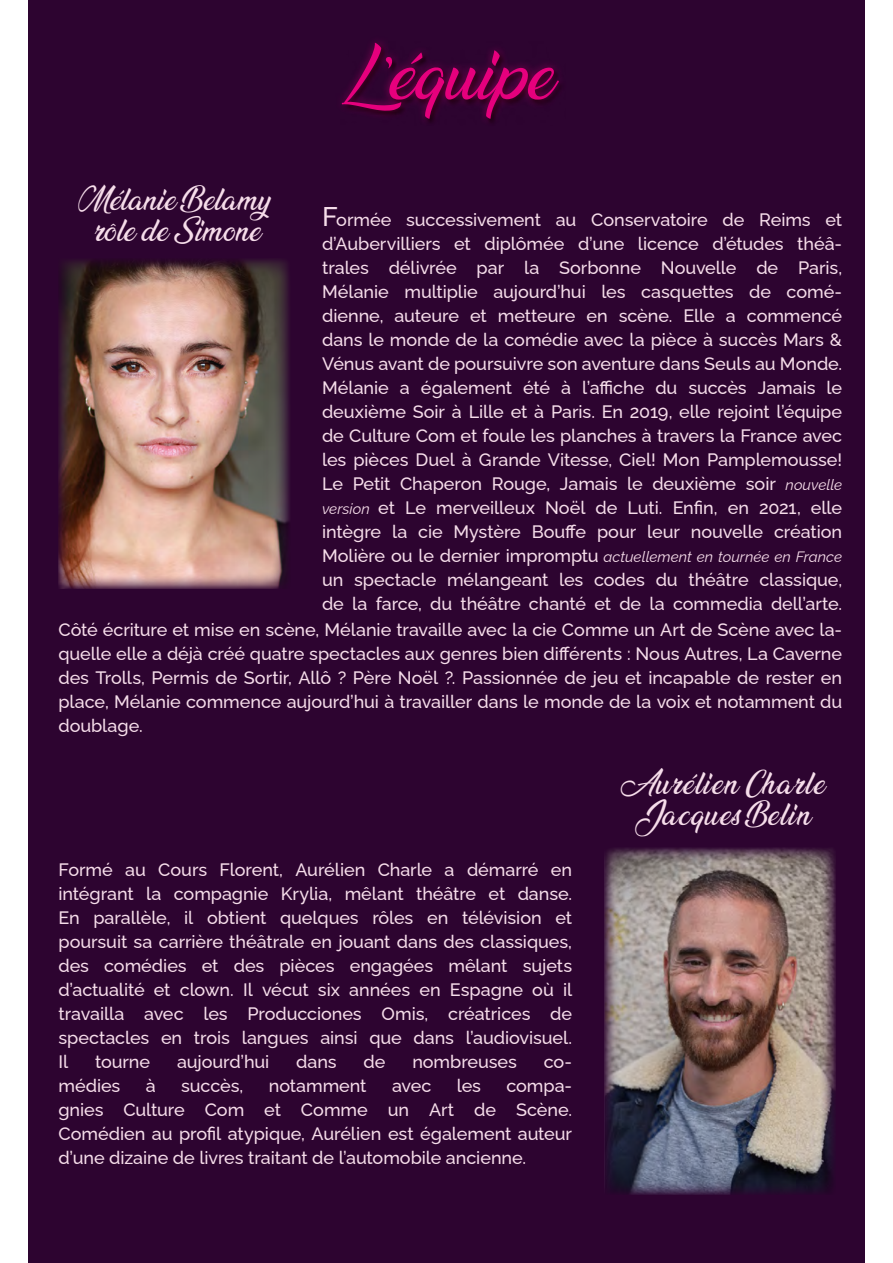
<style>
.page{position:relative;width:893px;height:1263px;background:#fff}
.page>*{position:absolute;margin:0;border:0;box-sizing:border-box;transform-origin:0 0}
.t1{font:63px "Ananda";color:#e6007d}
.t2{font:27px "Ananda";letter-spacing:.045em;color:#f6ddea}
.t3{font:27px "Ananda";color:#f6ddea}
.t4{font:100 18px/24px "Raleway";letter-spacing:-.005em;color:#f6ddea}
.t5{font:italic 100 15px "Raleway";letter-spacing:.005em;color:#f6ddea}
.s1{font-size:27px}
.s2{font-style:italic;font-size:15px}
.s3{font-style:normal;font-size:18px}
</style>
<div class="page">
<div style="left:29px;top:0;width:835px;height:1263px;background:#2d0430"></div>
<img style="left:604px;top:848px;width:232px;height:347px">
<img style="left:58px;top:258px;width:232px;height:331px">
<div style="left:333px;top:34px;width:234px;height:94px;background:#e6007d;opacity:.55"></div>
<p class="t3" style="left:79px;top:185px;width:193px">Mélanie Belamy</p>
<p class="t3" style="left:88px;top:216px;width:175px">,rôle de Simone</p>
<p class="t1" style="left:339px;top:41px;width:216px">L’équipe</p>
<p class="t4" style="left:322px;top:206px;width:522px"><span class="s1">F</span>ormée successivement au Conservatoire de Reims et</p>
<p class="t4" style="left:322px;top:230px;width:522px">d’Aubervilliers et diplômée d’une licence d’études théâ&shy;trales délivrée par la Sorbonne Nouvelle de Paris,</p>
<p class="t4" style="left:322px;top:278px;width:522px;text-align:justify">Mélanie multiplie aujourd’hui les casquettes de comé&shy;dienne, auteure et metteure en scène. Elle a commencé dans le monde de la comédie avec la pièce à succès Mars &amp;</p>
<p class="t4" style="left:322px;top:350px;width:522px">Vénus avant de poursuivre son aventure dans Seuls au Monde.</p>
<p class="t4" style="left:322px;top:374px;width:522px">Mélanie a également été à l’affiche du succès Jamais le</p>
<p class="t4" style="left:322px;top:398px;width:522px;text-align:justify">deuxième Soir à Lille et à Paris. En 2019, elle rejoint l’équipe de Culture Com et foule les planches à travers la France avec les pièces Duel à Grande Vitesse, Ciel! Mon Pamplemousse!<br>Le Petit Chaperon Rouge, Jamais le deuxième soir <span class="s2">nouvelle version</span> et Le merveilleux Noël de Luti. Enfin, en 2021, elle</p>
<p class="t4" style="left:322px;top:518px;width:522px">intègre la cie Mystère Bouffe pour leur nouvelle création</p>
<p class="t5" style="left:322px;top:545px;width:522px"><span class="s3">Molière ou le dernier impromptu</span> actuellement en tournée en France</p>
<p class="t4" style="left:322px;top:566px;width:522px">un spectacle mélangeant les codes du théâtre classique, de la farce, du théâtre chanté et de la commedia dell’arte.</p>
<p class="t4" style="left:58px;top:615px;width:785px;text-align:justify">Côté écriture et mise en scène, Mélanie travaille avec la cie Comme un Art de Scène avec la&shy;quelle elle a déjà créé quatre spectacles aux genres bien différents : Nous Autres, La Caverne des Trolls, Permis de Sortir, Allô ? Père Noël ?. Passionnée de jeu et incapable de rester en place, Mélanie commence aujourd’hui à travailler dans le monde de la voix et notamment du doublage.</p>
<p class="t4" style="left:58px;top:855px;width:515px">Formé au Cours Florent, Aurélien Charle a démarré en</p>
<p class="t4" style="left:58px;top:879px;width:515px">intégrant la compagnie Krylia, mêlant théâtre et danse.</p>
<p class="t4" style="left:58px;top:903px;width:515px">En parallèle, il obtient quelques rôles en télévision et</p>
<p class="t4" style="left:58px;top:927px;width:515px">poursuit sa carrière théâtrale en jouant dans des classiques,</p>
<p class="t4" style="left:58px;top:951px;width:515px">des comédies et des pièces engagées mêlant sujets</p>
<p class="t4" style="left:58px;top:975px;width:515px">d’actualité et clown. Il vécut six années en Espagne où il</p>
<p class="t4" style="left:58px;top:999px;width:515px">travailla avec les Producciones Omis, créatrices de</p>
<p class="t4" style="left:58px;top:1023px;width:515px">spectacles en trois langues ainsi que dans l’audiovisuel.</p>
<p class="t4" style="left:58px;top:1047px;width:11px">Il</p>
<p class="t4" style="left:95px;top:1047px;width:57px">tourne</p>
<p class="t4" style="left:177px;top:1047px;width:94px">aujourd’hui</p>
<p class="t4" style="left:296px;top:1047px;width:42px">dans</p>
<p class="t4" style="left:364px;top:1047px;width:23px">de</p>
<p class="t4" style="left:412px;top:1047px;width:106px">nombreuses</p>
<p class="t4" style="left:544px;top:1047px;width:30px">co-</p>
<p class="t4" style="left:58px;top:1071px;width:63px">médies</p>
<p class="t4" style="left:146px;top:1071px;width:11px">à</p>
<p class="t4" style="left:181px;top:1071px;width:64px">succès,</p>
<p class="t4" style="left:269px;top:1071px;width:99px">notamment</p>
<p class="t4" style="left:392px;top:1071px;width:41px">avec</p>
<p class="t4" style="left:457px;top:1071px;width:26px">les</p>
<p class="t4" style="left:58px;top:1071px;width:515px;text-align:right">compa-<br>gnies Culture Com et Comme un Art de Scène.</p>
<p class="t4" style="left:58px;top:1119px;width:515px">Comédien au profil atypique, Aurélien est également auteur d’une dizaine de livres traitant de l’automobile ancienne.</p>
<p class="t2" style="left:621px;top:769px;width:205px">Aurélien Charle</p>
<p class="t2" style="left:635px;top:800px;width:177px">Jacques Belin</p>
</div>
